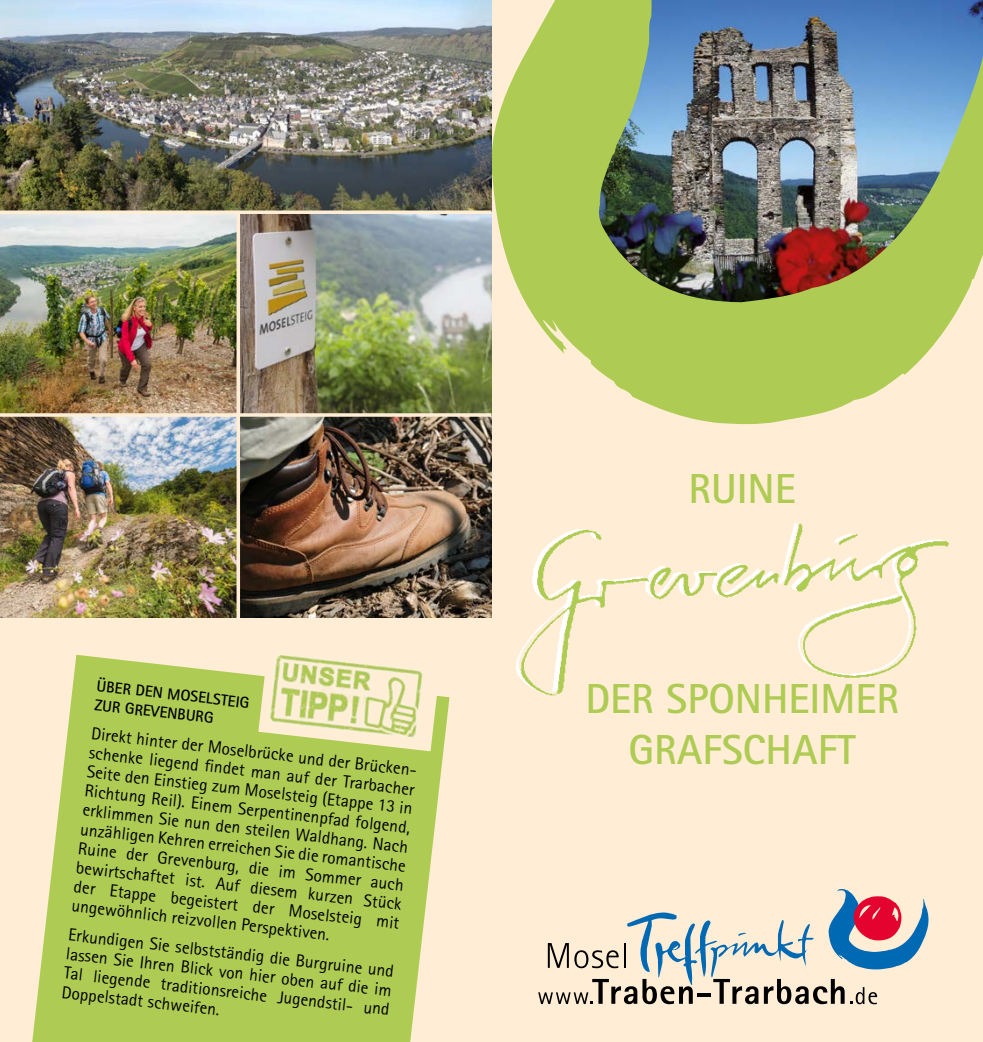
<style>
.page{position:relative;width:983px;height:1042px;background:#fff}
.page>*{position:absolute;margin:0;border:0;box-sizing:border-box;transform-origin:0 0}
.t1{font:700 42px/50.4px "Rotis Sans Serif Std";color:#aecc53;text-align:center}
.t2{font:17.5px/19.2px "Rotis Sans Serif Std";color:#000}
.t3{font:700 15.75px/19.1px "Rotis Sans Serif Std";color:#000}
</style>
<div class="page">
<div style="left:0;top:0;width:982px;height:1042px;background:#ffeed5"></div>
<img style="left:491px;top:0;width:491px;height:425px">
<svg style="left:538px;top:889px;width:391px;height:115px"></svg>
<img style="left:518px;top:523px;width:431px;height:173px">
<img style="left:0;top:0;width:491px;height:618px">
<svg style="left:32px;top:655px;width:417px;height:387px;background:#b7d062"></svg>
<svg style="left:434px;top:655px;width:6px;height:96px"></svg>
<img style="left:258px;top:654px;width:176px;height:106px">
<svg style="left:236px;top:214px;width:4px;height:404px"></svg>
<svg style="left:0;top:210px;width:491px;height:4px"></svg>
<svg style="left:0;top:413px;width:491px;height:4px"></svg>
<p class="t3" style="left:97px;top:676px;width:155px;rotate:6deg">ÜBER DEN MOSELSTEIG<br>ZUR GREVENBURG</p>
<p class="t2" style="left:91px;top:724px;width:332px;rotate:6deg">Direkt hinter der Moselbrücke und der Brücken&shy;schenke liegend fi ndet man auf der Trarbacher Seite den Einstieg zum Moselsteig (Etappe 13 in Richtung Reil). Einem Serpentinenpfad folgend, erklimmen Sie nun den steilen Waldhang. Nach unzähligen Kehren erreichen Sie die romantische Ruine der Grevenburg, die im Sommer auch bewirtschaftet ist. Auf diesem kurzen Stück der Etappe begeistert der Moselsteig mit ungewöhnlich reizvollen Perspektiven.</p>
<p class="t2" style="left:69px;top:926px;width:329px;text-align:justify;rotate:6deg">Erkundigen Sie selbstständig die Burgruine und lassen Sie Ihren Blick von hier oben auf die im Tal liegende traditionsreiche Jugendstil- und Doppelstadt schweifen.</p>
<h1 class="t1" style="left:688px;top:463px;width:109px">RUINE</h1>
<h1 class="t1" style="left:585px;top:673px;width:315px">DER SPONHEIMER<br>GRAFSCHAFT</h1>
</div>
